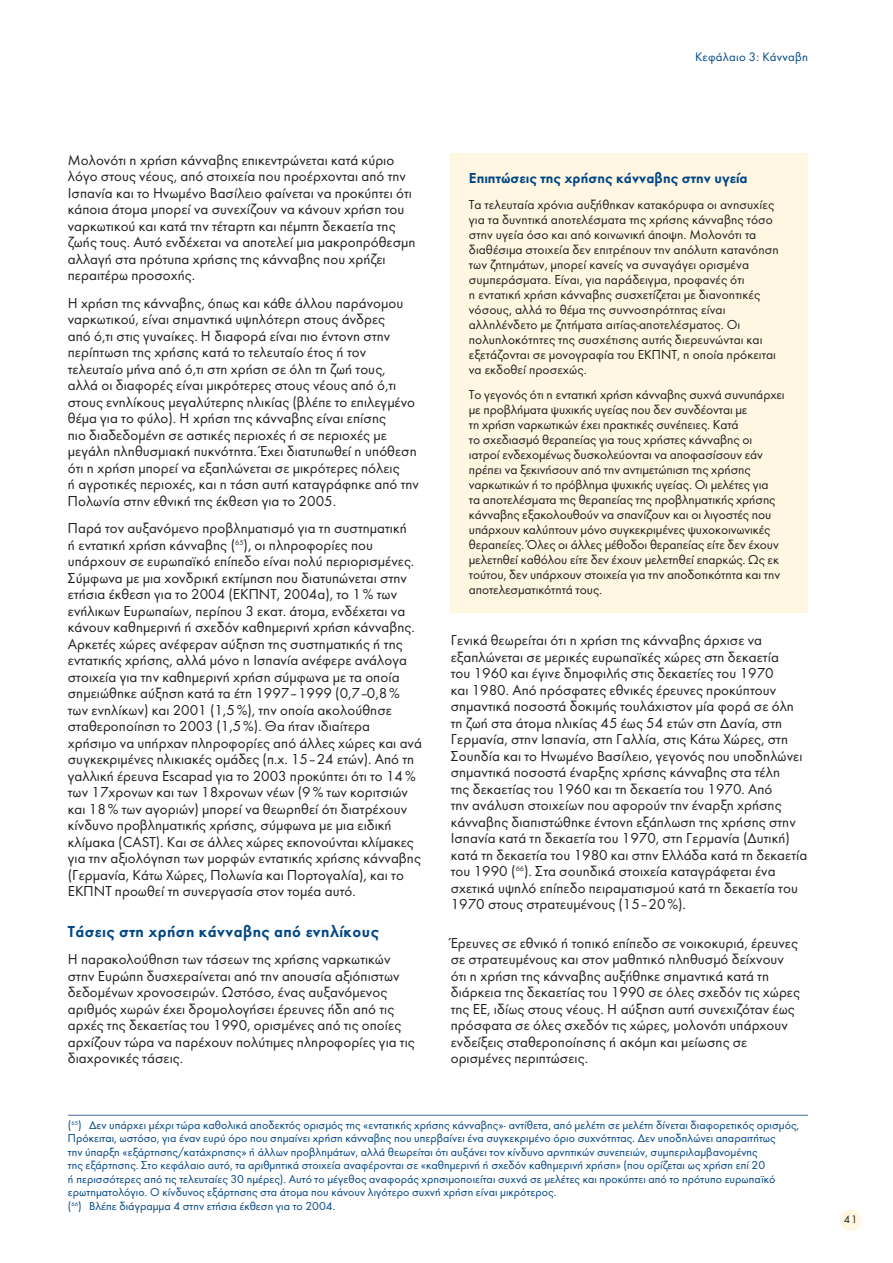
<style>
.page{position:relative;width:893px;height:1263px;background:#fff}
.page>*{position:absolute;margin:0;border:0;box-sizing:border-box;transform-origin:0 0}
.t1{font:600 16.5px "Futura Greek";letter-spacing:.02em;color:#004685}
.t2{font:15px/16.5px "Futura Greek";color:#231f20}
.t3{font:600 15px "Futura Greek";color:#004685}
.t4{font:13.5px/15px "Futura Greek";letter-spacing:-.01em;color:#231f20}
.t5{font:12.75px "Futura Greek";letter-spacing:.015em;color:#004685}
.t6{font:12px/13.5px "Futura Greek";color:#004685}
.t7{font:11.25px "Futura Greek";color:#231f20}
</style>
<div class="page">
<div style="left:840px;top:1210px;width:21px;height:21px;background:#fff7e1;border-radius:50%"></div>
<hr style="left:68px;top:1115px;width:740px;height:1px;background:#496da6">
<div style="left:451px;top:153px;width:357px;height:459px;background:#fff7e1"></div>
<p class="t5" style="left:695px;top:52px;width:114px">Κεφάλαιο 3: Κάνναβη</p>
<p class="t2" style="left:68px;top:153px;width:349px">Μολονότι η χρήση κάνναβης επικεντρώνεται κατά κύριο λόγο στους νέους, από στοιχεία που προέρχονται από την Ισπανία και το Ηνωµένο Βασίλειο φαίνεται να προκύπτει ότι κάποια άτοµα µπορεί να συνεχίζουν να κάνουν χρήση του ναρκωτικού και κατά την τέταρτη και πέµπτη δεκαετία της ζωής τους. Αυτό ενδέχεται να αποτελεί µια µακροπρόθεσµη αλλαγή στα πρότυπα χρήσης της κάνναβης που χρήζει περαιτέρω προσοχής.</p>
<p class="t2" style="left:68px;top:296px;width:353px">Η χρήση της κάνναβης, όπως και κάθε άλλου παράνοµου ναρκωτικού, είναι σηµαντικά υψηλότερη στους άνδρες<br>από ό,τι στις γυναίκες. Η διαφορά είναι πιο έντονη στην περίπτωση της χρήσης κατά το τελευταίο έτος ή τον τελευταίο µήνα από ό,τι στη χρήση σε όλη τη ζωή τους, αλλά οι διαφορές είναι µικρότερες στους νέους από ό,τι στους ενηλίκους µεγαλύτερης ηλικίας (βλέπε το επιλεγµένο θέµα για το φύλο). Η χρήση της κάνναβης είναι επίσης<br>πιο διαδεδοµένη σε αστικές περιοχές ή σε περιοχές µε µεγάλη πληθυσµιακή πυκνότητα. Έχει διατυπωθεί η υπόθεση ότι η χρήση µπορεί να εξαπλώνεται σε µικρότερες πόλεις<br>ή αγροτικές περιοχές, και η τάση αυτή καταγράφηκε από την Πολωνία στην εθνική της έκθεση για το 2005.</p>
<p class="t2" style="left:68px;top:521px;width:355px">Παρά τον αυξανόµενο προβληµατισµό για τη συστηµατική<br>ή εντατική χρήση κάνναβης (<sup>65</sup>), οι πληροφορίες που υπάρχουν σε ευρωπαϊκό επίπεδο είναι πολύ περιορισµένες.<br>Σύµφωνα µε µια χονδρική εκτίµηση που διατυπώνεται στην ετήσια έκθεση για το 2004 (ΕΚΠΝΤ, 2004α), το 1 % των ενήλικων Ευρωπαίων, περίπου 3 εκατ. άτοµα, ενδέχεται να κάνουν καθηµερινή ή σχεδόν καθηµερινή χρήση κάνναβης.<br>Αρκετές χώρες ανέφεραν αύξηση της συστηµατικής ή της εντατικής χρήσης, αλλά µόνο η Ισπανία ανέφερε ανάλογα στοιχεία για την καθηµερινή χρήση σύµφωνα µε τα οποία σηµειώθηκε αύξηση κατά τα έτη 1997– 1999 (0,7– 0,8 % των ενηλίκων) και 2001 (1,5 %), την οποία ακολούθησε σταθεροποίηση το 2003 (1,5 %). Θα ήταν ιδιαίτερα χρήσιµο να υπήρχαν πληροφορίες από άλλες χώρες και ανά συγκεκριµένες ηλικιακές οµάδες (π.χ. 15– 24 ετών). Από τη γαλλική έρευνα Escapad για το 2003 προκύπτει ότι το 14 % των 17χρονων και των 18χρονων νέων (9 % των κοριτσιών και 18 % των αγοριών) µπορεί να θεωρηθεί ότι διατρέχουν κίνδυνο προβληµατικής χρήσης, σύµφωνα µε µια ειδική κλίµακα (CAST). Και σε άλλες χώρες εκπονούνται κλίµακες για την αξιολόγηση των µορφών εντατικής χρήσης κάνναβης (Γερµανία, Κάτω Χώρες, Πολωνία και Πορτογαλία), και το ΕΚΠΝΤ προωθεί τη συνεργασία στον τοµέα αυτό.</p>
<p class="t1" style="left:68px;top:925px;width:312px">Τάσεις στη χρήση κάνναβης από ενηλίκους</p>
<p class="t2" style="left:68px;top:952px;width:348px">Η παρακολούθηση των τάσεων της χρήσης ναρκωτικών στην Ευρώπη δυσχεραίνεται από την απουσία αξιόπιστων δεδοµένων χρονοσειρών. Ωστόσο, ένας αυξανόµενος αριθµός χωρών έχει δροµολογήσει έρευνες ήδη από τις αρχές της δεκαετίας του 1990, ορισµένες από τις οποίες αρχίζουν τώρα να παρέχουν πολύτιµες πληροφορίες για τις διαχρονικές τάσεις.</p>
<p class="t3" style="left:469px;top:172px;width:280px">Επιπτώσεις της χρήσης κάνναβης στην υγεία</p>
<p class="t4" style="left:469px;top:198px;width:311px">Τα τελευταία χρόνια αυξήθηκαν κατακόρυφα οι ανησυχίες για τα δυνητικά αποτελέσµατα της χρήσης κάνναβης τόσο στην υγεία όσο και από κοινωνική άποψη. Μολονότι τα διαθέσιµα στοιχεία δεν επιτρέπουν την απόλυτη κατανόηση των ζητηµάτων, µπορεί κανείς να συναγάγει ορισµένα συµπεράσµατα. Είναι, για παράδειγµα, προφανές ότι<br>η εντατική χρήση κάνναβης συσχετίζεται µε διανοητικές νόσους, αλλά το θέµα της συννοσηρότητας είναι αλληλένδετο µε ζητήµατα αιτίας-αποτελέσµατος. Οι πολυπλοκότητες της συσχέτισης αυτής διερευνώνται και εξετάζονται σε µονογραφία του ΕΚΠΝΤ, η οποία πρόκειται να εκδοθεί προσεχώς.</p>
<p class="t4" style="left:469px;top:389px;width:317px">Το γεγονός ότι η εντατική χρήση κάνναβης συχνά συνυπάρχει µε προβλήµατα ψυχικής υγείας που δεν συνδέονται µε<br>τη χρήση ναρκωτικών έχει πρακτικές συνέπειες. Κατά<br>το σχεδιασµό θεραπείας για τους χρήστες κάνναβης οι ιατροί ενδεχοµένως δυσκολεύονται να αποφασίσουν εάν πρέπει να ξεκινήσουν από την αντιµετώπιση της χρήσης ναρκωτικών ή το πρόβληµα ψυχικής υγείας. Οι µελέτες για<br>τα αποτελέσµατα της θεραπείας της προβληµατικής χρήσης κάνναβης εξακολουθούν να σπανίζουν και οι λιγοστές που υπάρχουν καλύπτουν µόνο συγκεκριµένες ψυχοκοινωνικές θεραπείες. Όλες οι άλλες µέθοδοι θεραπείας είτε δεν έχουν µελετηθεί καθόλου είτε δεν έχουν µελετηθεί επαρκώς. Ως εκ τούτου, δεν υπάρχουν στοιχεία για την αποδοτικότητα και την αποτελεσµατικότητά τους.</p>
<p class="t2" style="left:451px;top:633px;width:358px">Γενικά θεωρείται ότι η χρήση της κάνναβης άρχισε να εξαπλώνεται σε µερικές ευρωπαϊκές χώρες στη δεκαετία<br>του 1960 και έγινε δηµοφιλής στις δεκαετίες του 1970<br>και 1980. Από πρόσφατες εθνικές έρευνες προκύπτουν σηµαντικά ποσοστά δοκιµής τουλάχιστον µία φορά σε όλη τη ζωή στα άτοµα ηλικίας 45 έως 54 ετών στη ∆ανία, στη Γερµανία, στην Ισπανία, στη Γαλλία, στις Κάτω Χώρες, στη Σουηδία και το Ηνωµένο Βασίλειο, γεγονός που υποδηλώνει σηµαντικά ποσοστά έναρξης χρήσης κάνναβης στα τέλη<br>της δεκαετίας του 1960 και τη δεκαετία του 1970. Από<br>την ανάλυση στοιχείων που αφορούν την έναρξη χρήσης κάνναβης διαπιστώθηκε έντονη εξάπλωση της χρήσης στην Ισπανία κατά τη δεκαετία του 1970, στη Γερµανία (∆υτική) κατά τη δεκαετία του 1980 και στην Ελλάδα κατά τη δεκαετία του 1990 (<sup>66</sup>). Στα σουηδικά στοιχεία καταγράφεται ένα σχετικά υψηλό επίπεδο πειραµατισµού κατά τη δεκαετία του 1970 στους στρατευµένους (15– 20 %).</p>
<p class="t2" style="left:451px;top:936px;width:351px">Έρευνες σε εθνικό ή τοπικό επίπεδο σε νοικοκυριά, έρευνες σε στρατευµένους και στον µαθητικό πληθυσµό δείχνουν ότι η χρήση της κάνναβης αυξήθηκε σηµαντικά κατά τη διάρκεια της δεκαετίας του 1990 σε όλες σχεδόν τις χώρες της ΕΕ, ιδίως στους νέους. Η αύξηση αυτή συνεχιζόταν έως πρόσφατα σε όλες σχεδόν τις χώρες, µολονότι υπάρχουν ενδείξεις σταθεροποίησης ή ακόµη και µείωσης σε ορισµένες περιπτώσεις.</p>
<p class="t6" style="left:68px;top:1119px;width:733px">(<sup>65</sup>) ∆εν υπάρχει µέχρι τώρα καθολικά αποδεκτός ορισµός της «εντατικής χρήσης κάνναβης»· αντίθετα, από µελέτη σε µελέτη δίνεται διαφορετικός ορισµός, Πρόκειται, ωστόσο, για έναν ευρύ όρο που σηµαίνει χρήση κάνναβης που υπερβαίνει ένα συγκεκριµένο όριο συχνότητας. ∆εν υποδηλώνει απαραιτήτως<br>την ύπαρξη «εξάρτησης/κατάχρησης» ή άλλων προβληµάτων, αλλά θεωρείται ότι αυξάνει τον κίνδυνο αρνητικών συνεπειών, συµπεριλαµβανοµένης<br>της εξάρτησης. Στο κεφάλαιο αυτό, τα αριθµητικά στοιχεία αναφέρονται σε «καθηµερινή ή σχεδόν καθηµερινή χρήση» (που ορίζεται ως χρήση επί 20<br>ή περισσότερες από τις τελευταίες 30 ηµέρες). Αυτό το µέγεθος αναφοράς χρησιµοποιείται συχνά σε µελέτες και προκύπτει από το πρότυπο ευρωπαϊκό ερωτηµατολόγιο. Ο κίνδυνος εξάρτησης στα άτοµα που κάνουν λιγότερο συχνή χρήση είναι µικρότερος.<br>(<sup>66</sup>) Βλέπε διάγραµµα 4 στην ετήσια έκθεση για το 2004.</p>
<p class="t7" style="left:843px;top:1215px;width:15px">41</p>
</div>
